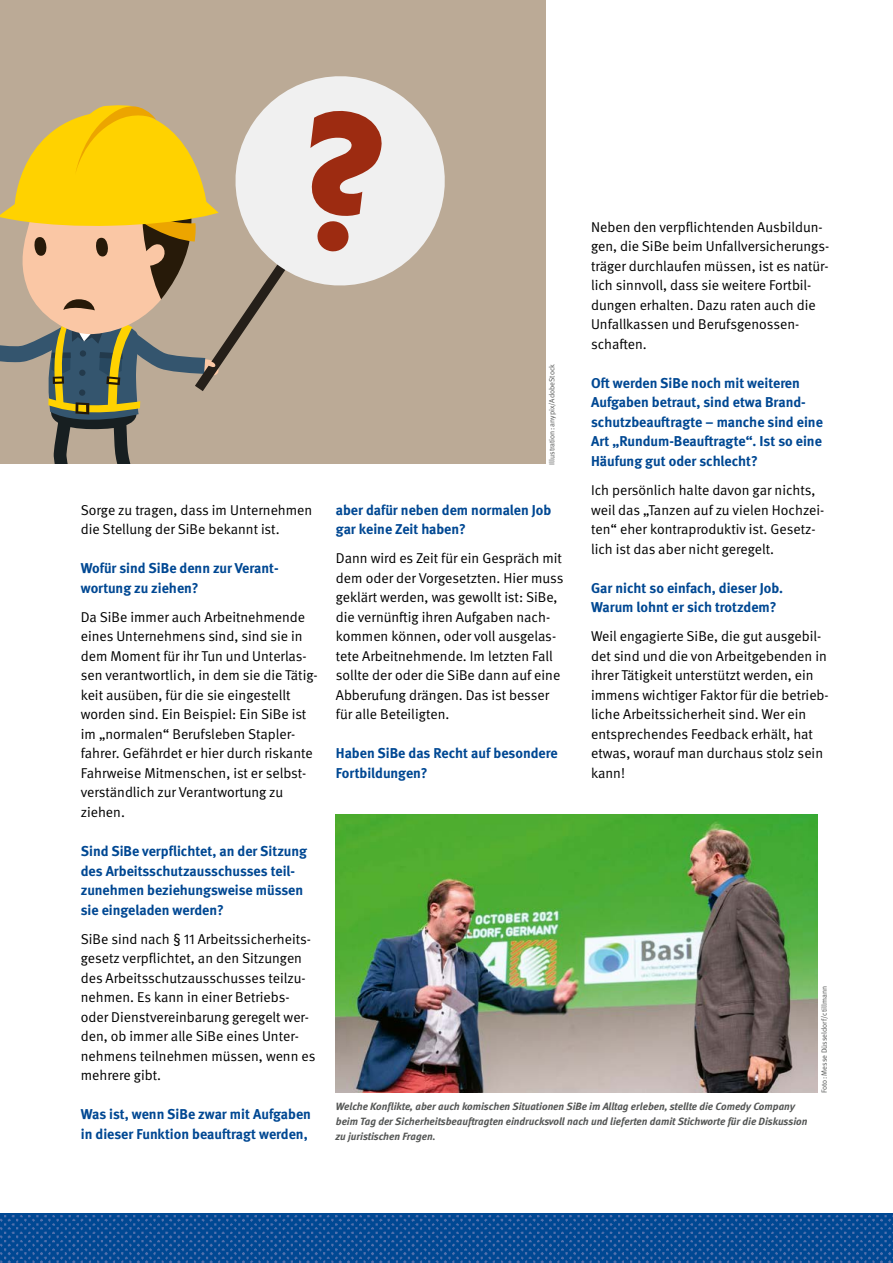
<style>
.page{position:relative;width:893px;height:1263px;background:#fff}
.page>*{position:absolute;margin:0;border:0;box-sizing:border-box;transform-origin:0 0}
.DGUV_GS{font:14.25px/19.5px "DGUV Meta";color:#000}
.DGUV_ZT{font:700 14.25px/19.5px "DGUV Meta";color:#004893}
.DGUV_BU{font:italic 700 10.5px/15px "DGUV Meta";color:#555756}
.Fotonachweis{font:7.5px "DGUV Meta";color:#555756}
</style>
<div class="page">
<img style="left:0;top:1214px;width:893px;height:49px">
<img style="left:336px;top:814px;width:481px;height:278px">
<div style="left:0;top:0;width:546px;height:463px;background:#bbaa96"></div>
<svg style="left:303px;top:76px;width:142px;height:210px;fill:#f0f0f0"></svg>
<svg style="left:0;top:83px;width:303px;height:380px"></svg>
<svg style="left:310px;top:110px;width:72px;height:142px;background:#c4897c"></svg>
<p class="DGUV_GS" style="left:81px;top:500px;width:233px">Sorge zu tragen, dass im Unternehmen die Stellung der SiBe bekannt ist.</p>
<p class="DGUV_ZT" style="left:81px;top:559px;width:198px">Wofür sind SiBe denn zur Verant&shy;wortung zu ziehen?</p>
<p class="DGUV_GS" style="left:81px;top:608px;width:238px">Da SiBe immer auch Arbeitnehmende eines Unternehmens sind, sind sie in dem Moment für ihr Tun und Unterlas&shy;sen verantwortlich, in dem sie die Tätig&shy;keit ausüben, für die sie eingestellt worden sind. Ein Beispiel: Ein SiBe ist im „normalen“ Berufsleben Stapler&shy;fahrer. Gefährdet er hier durch riskante Fahrweise Mitmenschen, ist er selbst&shy;verständlich zur Verantwortung zu ziehen.</p>
<p class="DGUV_ZT" style="left:81px;top:842px;width:228px">Sind SiBe verpflichtet, an der Sitzung des Arbeitsschutzausschusses teil&shy;zunehmen beziehungsweise müssen sie eingeladen werden?</p>
<p class="DGUV_GS" style="left:81px;top:929px;width:236px">SiBe sind nach § 11 Arbeitssicherheits&shy;gesetz verpflichtet, an den Sitzungen des Arbeitsschutzausschusses teilzu&shy;nehmen. Es kann in einer Betriebs&shy;oder Dienstvereinbarung geregelt wer&shy;den, ob immer alle SiBe eines Unter&shy;nehmens teilnehmen müssen, wenn es mehrere gibt.</p>
<p class="DGUV_ZT" style="left:81px;top:1105px;width:232px">Was ist, wenn SiBe zwar mit Aufgaben in dieser Funktion beauftragt werden,</p>
<p class="Fotonachweis" style="left:548px;top:465px;width:102px;rotate:-90deg">Illustration: anypix/AdobeStock</p>
<p class="DGUV_ZT" style="left:336px;top:500px;width:217px">aber dafür neben dem normalen Job gar keine Zeit haben?</p>
<p class="DGUV_GS" style="left:336px;top:549px;width:229px">Dann wird es Zeit für ein Gespräch mit dem oder der Vorgesetzten. Hier muss geklärt werden, was gewollt ist: SiBe, die vernünftig ihren Aufgaben nach&shy;kommen können, oder voll ausgelas&shy;tete Arbeitnehmende. Im letzten Fall sollte der oder die SiBe dann auf eine Abberufung drängen. Das ist besser für alle Beteiligten.</p>
<p class="DGUV_ZT" style="left:336px;top:744px;width:223px">Haben SiBe das Recht auf besondere<br>Fortbildungen?</p>
<p class="DGUV_GS" style="left:591px;top:217px;width:240px">Neben den verpflichtenden Ausbildun&shy;gen, die SiBe beim Unfallversicherungs&shy;träger durchlaufen müssen, ist es natür&shy;lich sinnvoll, dass sie weitere Fortbil&shy;dungen erhalten. Dazu raten auch die Unfallkassen und Berufsgenossen&shy;schaften.</p>
<p class="DGUV_ZT" style="left:591px;top:374px;width:233px">Oft werden SiBe noch mit weiteren Aufgaben betraut, sind etwa Brand&shy;schutzbeauftragte – manche sind eine Art „Rundum-Beauftragte“. Ist so eine Häufung gut oder schlecht?</p>
<p class="DGUV_GS" style="left:591px;top:481px;width:235px">Ich persönlich halte davon gar nichts, weil das „Tanzen auf zu vielen Hochzei&shy;ten“ eher kontraproduktiv ist. Gesetz&shy;lich ist das aber nicht geregelt.</p>
<p class="DGUV_ZT" style="left:591px;top:578px;width:194px">Gar nicht so einfach, dieser Job.<br>Warum lohnt er sich trotzdem?</p>
<p class="DGUV_GS" style="left:591px;top:627px;width:239px">Weil engagierte SiBe, die gut ausgebil&shy;det sind und die von Arbeitgebenden in ihrer Tätigkeit unterstützt werden, ein immens wichtiger Faktor für die betrieb&shy;liche Arbeitssicherheit sind. Wer ein entsprechendes Feedback erhält, hat etwas, worauf man durchaus stolz sein kann!</p>
<p class="Fotonachweis" style="left:820px;top:1093px;width:108px;rotate:-90deg">Foto: Messe Düsseldorf/ctillmann</p>
<p class="DGUV_BU" style="left:336px;top:1099px;width:473px">Welche Konflikte, aber auch komischen Situationen SiBe im Alltag erleben, stellte die Comedy Company beim Tag der Sicherheitsbeauftragten eindrucksvoll nach und lieferten damit Stichworte für die Diskussion zu juristischen Fragen.</p>
</div>
